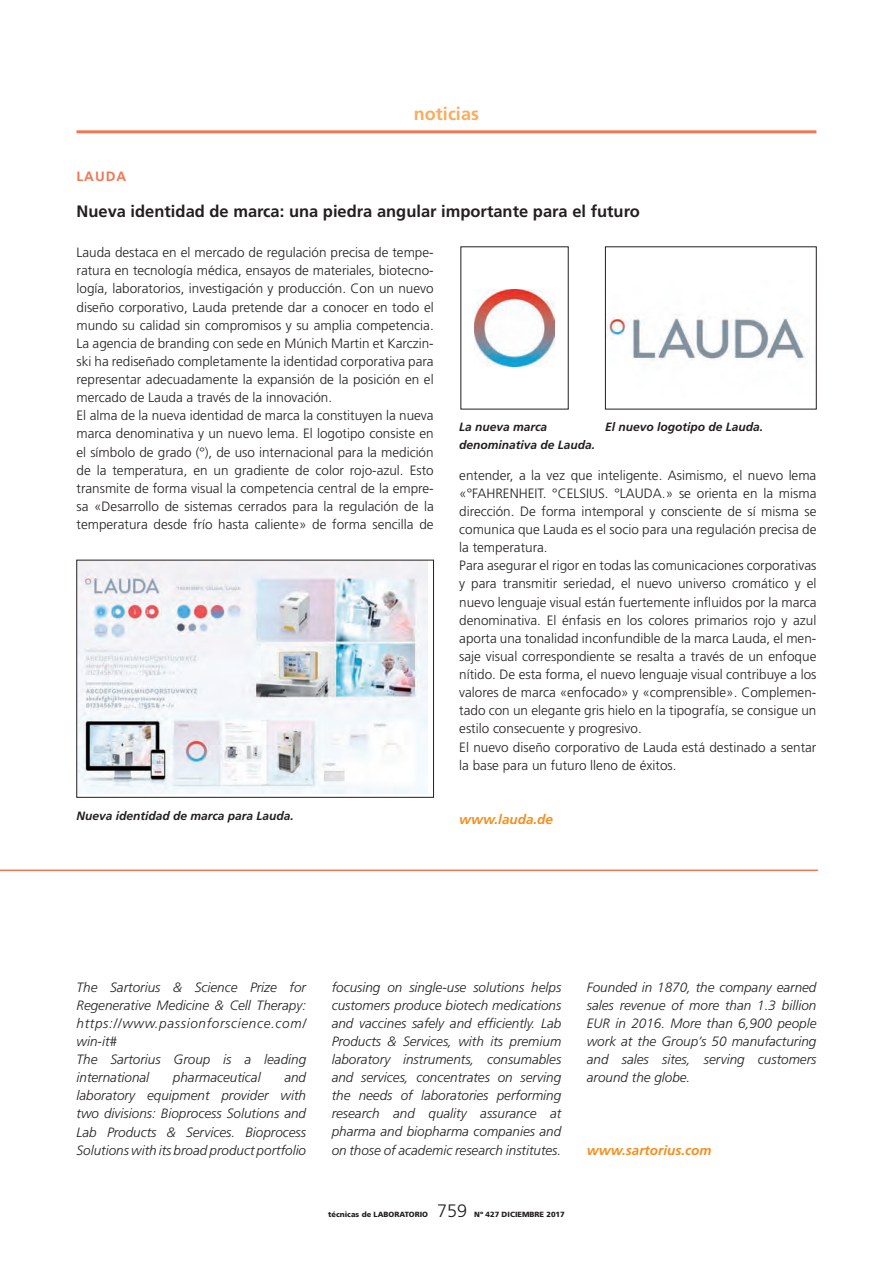
<style>
.page{position:relative;width:893px;height:1263px;background:#fff}
.page>*{position:absolute;margin:0;border:0;box-sizing:border-box;transform-origin:0 0}
.t1{font:700 18px "Frutiger";color:#faac5e}
.t2{font:300 18px "Frutiger";color:#231f20}
.Titolet_NOT{font:700 16.5px "Frutiger";color:#231f20}
.Texto_base_TL{font:300 13.5px/18.1px "Frutiger";color:#231f20;text-align:justify}
.Texto_base_TL_-_Copi{font:italic 300 13.5px/18.1px "Frutiger";color:#231f20;text-align:justify}
.www_NOT{font:italic 700 13.5px "Frutiger";color:#f68e1e}
.Empresa_NOT{font:700 13.5px "Frutiger";letter-spacing:.075em;color:#f37653}
.Peu_de_foto{font:italic 700 12px "Frutiger";color:#231f20}
.t3{font:900 7.5px "Frutiger";color:#231f20}
</style>
<div class="page">
<hr style="left:77px;top:130px;width:739px;height:3px;background:#f37653">
<img style="left:475px;top:290px;width:79px;height:76px">
<img style="left:607px;top:316px;width:200px;height:45px">
<img style="left:79px;top:562px;width:348px;height:231px">
<hr style="left:0;top:869px;width:818px;height:2px;background:#f37653">
<h1 class="t1" style="left:414px;top:103px;width:66px">noticias</h1>
<p class="Empresa_NOT" style="left:77px;top:168px;width:51px">LAUDA</p>
<p class="Titolet_NOT" style="left:77px;top:201px;width:565px">Nueva identidad de marca: una piedra angular importante para el futuro</p>
<p class="Texto_base_TL" style="left:77px;top:243px;width:359px">Lauda destaca en el mercado de regulación precisa de tempe&shy;ratura en tecnología médica, ensayos de materiales, biotecno&shy;logía, laboratorios, investigación y producción. Con un nuevo diseño corporativo, Lauda pretende dar a conocer en todo el mundo su calidad sin compromisos y su amplia competencia.<br>La agencia de branding con sede en Múnich Martin et Karczin&shy;ski ha rediseñado completamente la identidad corporativa para representar adecuadamente la expansión de la posición en el mercado de Lauda a través de la innovación.</p>
<p class="Texto_base_TL" style="left:77px;top:406px;width:359px">El alma de la nueva identidad de marca la constituyen la nueva marca denominativa y un nuevo lema. El logotipo consiste en el símbolo de grado (°), de uso internacional para la medición de la temperatura, en un gradiente de color rojo-azul. Esto transmite de forma visual la competencia central de la empre&shy;sa «Desarrollo de sistemas cerrados para la regulación de la temperatura desde frío hasta caliente» de forma sencilla de</p>
<p class="Peu_de_foto" style="left:77px;top:808px;width:219px">Nueva identidad de marca para Lauda.</p>
<p class="Peu_de_foto" style="left:459px;top:420px;width:90px">La nueva marca</p>
<p class="Peu_de_foto" style="left:459px;top:438px;width:138px">denominativa de Lauda.</p>
<p class="Peu_de_foto" style="left:605px;top:420px;width:160px">El nuevo logotipo de Lauda.</p>
<p class="Texto_base_TL" style="left:459px;top:466px;width:359px">entender, a la vez que inteligente. Asimismo, el nuevo lema «°FAHRENHEIT. °CELSIUS. °LAUDA.» se orienta en la misma dirección. De forma intemporal y consciente de sí misma se comunica que Lauda es el socio para una regulación precisa de la temperatura.</p>
<p class="Texto_base_TL" style="left:459px;top:556px;width:359px">Para asegurar el rigor en todas las comunicaciones corporativas y para transmitir seriedad, el nuevo universo cromático y el nuevo lenguaje visual están fuertemente influidos por la marca denominativa. El énfasis en los colores primarios rojo y azul aporta una tonalidad inconfundible de la marca Lauda, el men&shy;saje visual correspondiente se resalta a través de un enfoque nítido. De esta forma, el nuevo lenguaje visual contribuye a los valores de marca «enfocado» y «comprensible». Complemen&shy;tado con un elegante gris hielo en la tipografía, se consigue un estilo consecuente y progresivo.</p>
<p class="Texto_base_TL" style="left:459px;top:738px;width:359px">El nuevo diseño corporativo de Lauda está destinado a sentar la base para un futuro lleno de éxitos.</p>
<p class="www_NOT" style="left:459px;top:811px;width:95px">www.lauda.de</p>
<p class="Texto_base_TL_-_Copi" style="left:77px;top:978px;width:231px">The Sartorius &amp; Science Prize for Regenerative Medicine &amp; Cell Therapy: https://www.passionforscience.com/ win-it#</p>
<p class="Texto_base_TL_-_Copi" style="left:77px;top:1050px;width:231px">The Sartorius Group is a leading international</p>
<p class="Texto_base_TL_-_Copi" style="left:77px;top:1068px;width:231px;text-indent:208px">and laboratory equipment provider with two divisions: Bioprocess Solutions and Lab Products &amp; Services. Bioprocess Solutions with its broad product portfolio</p>
<p class="Texto_base_TL_-_Copi" style="left:173px;top:1068px;width:89px">pharmaceutical</p>
<p class="Texto_base_TL_-_Copi" style="left:332px;top:978px;width:231px">focusing on single-use solutions helps customers produce biotech medications and vaccines safely and efficiently. Lab Products &amp; Services, with its premium laboratory instruments, consumables and services, concentrates on serving the needs of laboratories performing research and quality assurance at pharma and biopharma companies and on those of academic research institutes.</p>
<p class="Texto_base_TL_-_Copi" style="left:587px;top:978px;width:231px">Founded in 1870, the company earned sales revenue of more than 1.3 billion EUR in 2016. More than 6,900 people work at the Group’s 50 manufacturing and sales sites, serving customers around the globe.</p>
<p class="www_NOT" style="left:587px;top:1142px;width:126px">www.sartorius.com</p>
<p class="t3" style="left:328px;top:1210px;width:101px">técnicas de LABORATORIO</p>
<h1 class="t2" style="left:437px;top:1200px;width:32px">759</h1>
<p class="t3" style="left:474px;top:1210px;width:92px">Nº 427 DICIEMBRE 2017</p>
</div>
